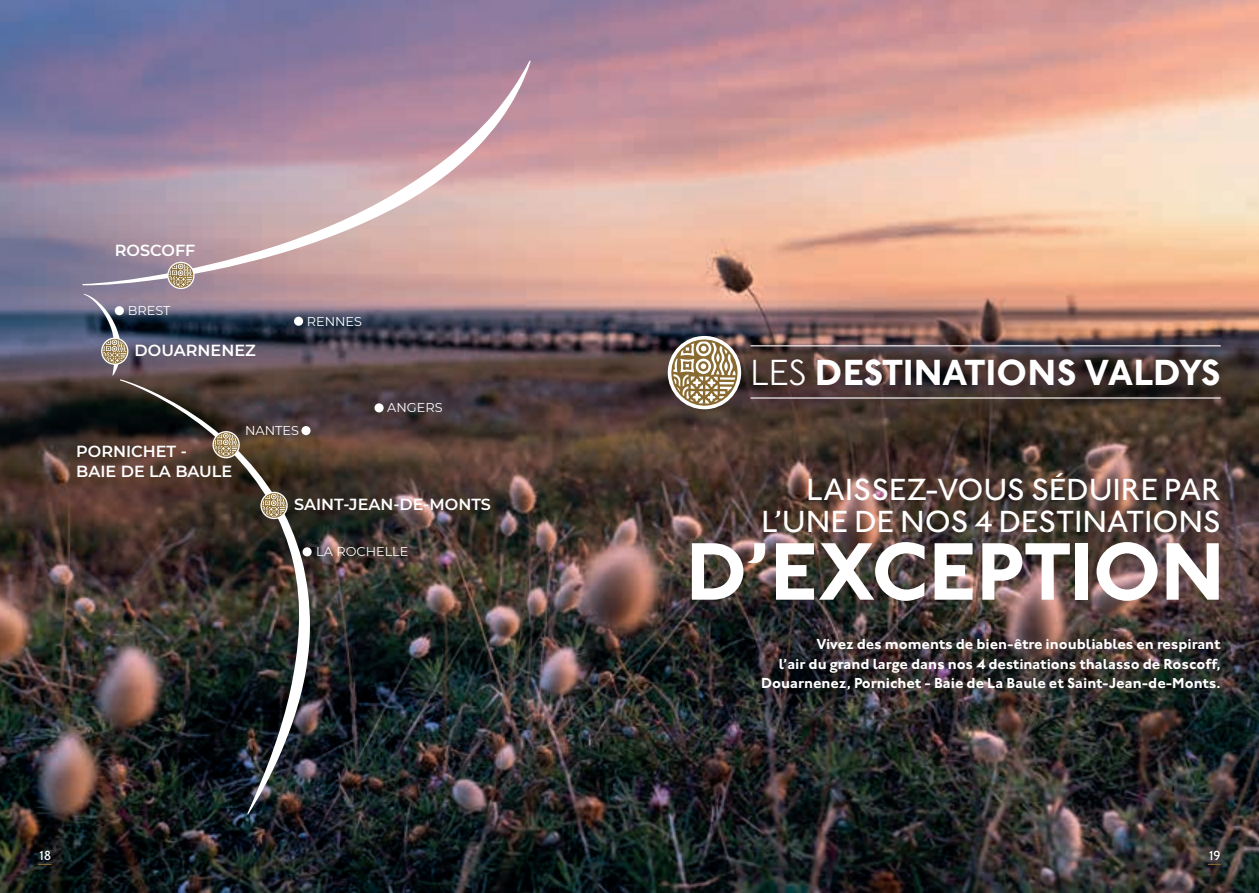
<style>
.page{position:relative;width:1259px;height:893px;background:#fff}
.page>*{position:absolute;margin:0;border:0;box-sizing:border-box;transform-origin:0 0}
.t1{font:700 84px "Johnston Valdys";letter-spacing:-.02em;color:#fff}
.t2{font:700 37.5px "Johnston Valdys";letter-spacing:-.015em;color:#fff}
.t3{font:500 31.5px/31.5px "Johnston Valdys";letter-spacing:.005em;color:#fff;text-align:right}
.t4{font:600 16.05px/19.2px "Montserrat";color:#fff}
.t5{font:700 15px/19.5px "Johnston Valdys";color:#fff;text-align:right}
.t6{font:500 13.5px "Johnston Valdys";color:#fff}
.t7{font:12.9px "Montserrat";color:#fff}
.s1{font-weight:300}
</style>
<div class="page">
<img style="left:0;top:0;width:1259px;height:893px">
<svg style="left:82px;top:61px;width:448px;height:224px;background:#b598a7"></svg>
<img style="left:120px;top:379px;width:190px;height:435px">
<div style="left:294px;top:317px;width:9px;height:9px;background:#fff;border-radius:50%"></div>
<div style="left:301px;top:426px;width:9px;height:9px;background:#fff;border-radius:50%"></div>
<div style="left:374px;top:403px;width:10px;height:9px;background:#fff;border-radius:50%"></div>
<div style="left:302px;top:547px;width:10px;height:9px;background:#fff;border-radius:50%"></div>
<svg style="left:84px;top:294px;width:44px;height:82px;background:#74727f"></svg>
<svg style="left:167px;top:262px;width:28px;height:27px"></svg>
<svg style="left:168px;top:263px;width:26px;height:25px"></svg>
<svg style="left:212px;top:431px;width:28px;height:27px"></svg>
<svg style="left:213px;top:432px;width:26px;height:25px"></svg>
<svg style="left:260px;top:492px;width:28px;height:27px"></svg>
<svg style="left:261px;top:493px;width:26px;height:25px"></svg>
<hr style="left:750px;top:345px;width:470px;height:1px;background:#fff">
<hr style="left:750px;top:397px;width:470px;height:2px;background:#fff">
<div style="left:668px;top:336px;width:73px;height:73px;background:#fff;border-radius:50%"></div>
<svg style="left:670px;top:338px;width:69px;height:69px"></svg>
<svg style="left:38px;top:864px;width:14px;height:1px"></svg>
<svg style="left:1207px;top:864px;width:13px;height:1px"></svg>
<p class="t4" style="left:115px;top:240px;width:82px">ROSCOFF</p>
<p class="t7" style="left:128px;top:302px;width:44px">BREST</p>
<p class="t4" style="left:135px;top:340px;width:123px">DOUARNENEZ</p>
<p class="t7" style="left:307px;top:312px;width:57px">RENNES</p>
<p class="t4" style="left:76px;top:441px;width:158px">PORNICHET -<br>BAIE DE LA BAULE</p>
<p class="t7" style="left:245px;top:422px;width:55px">NANTES</p>
<p class="t7" style="left:387px;top:399px;width:57px">ANGERS</p>
<p class="t4" style="left:294px;top:494px;width:198px">SAINT-JEAN-DE-MONTS</p>
<p class="t7" style="left:316px;top:543px;width:94px">LA ROCHELLE</p>
<h2 class="t2" style="left:750px;top:350px;width:472px"><span class="s1">LES</span> DESTINATIONS VALDYS</h2>
<h3 class="t3" style="left:761px;top:474px;width:460px">LAISSEZ-VOUS SÉDUIRE PAR<br>L’UNE DE NOS 4 DESTINATIONS</h3>
<h1 class="t1" style="left:685px;top:521px;width:541px">D’EXCEPTION</h1>
<p class="t5" style="left:761px;top:634px;width:461px">Vivez des moments de bien-être inoubliables en respirant<br>l’air du grand large dans nos 4 destinations thalasso de Roscoff,<br>Douarnenez, Pornichet - Baie de La Baule et Saint-Jean-de-Monts.</p>
<p class="t6" style="left:38px;top:847px;width:15px">18</p>
<p class="t6" style="left:1207px;top:847px;width:14px">19</p>
</div>
